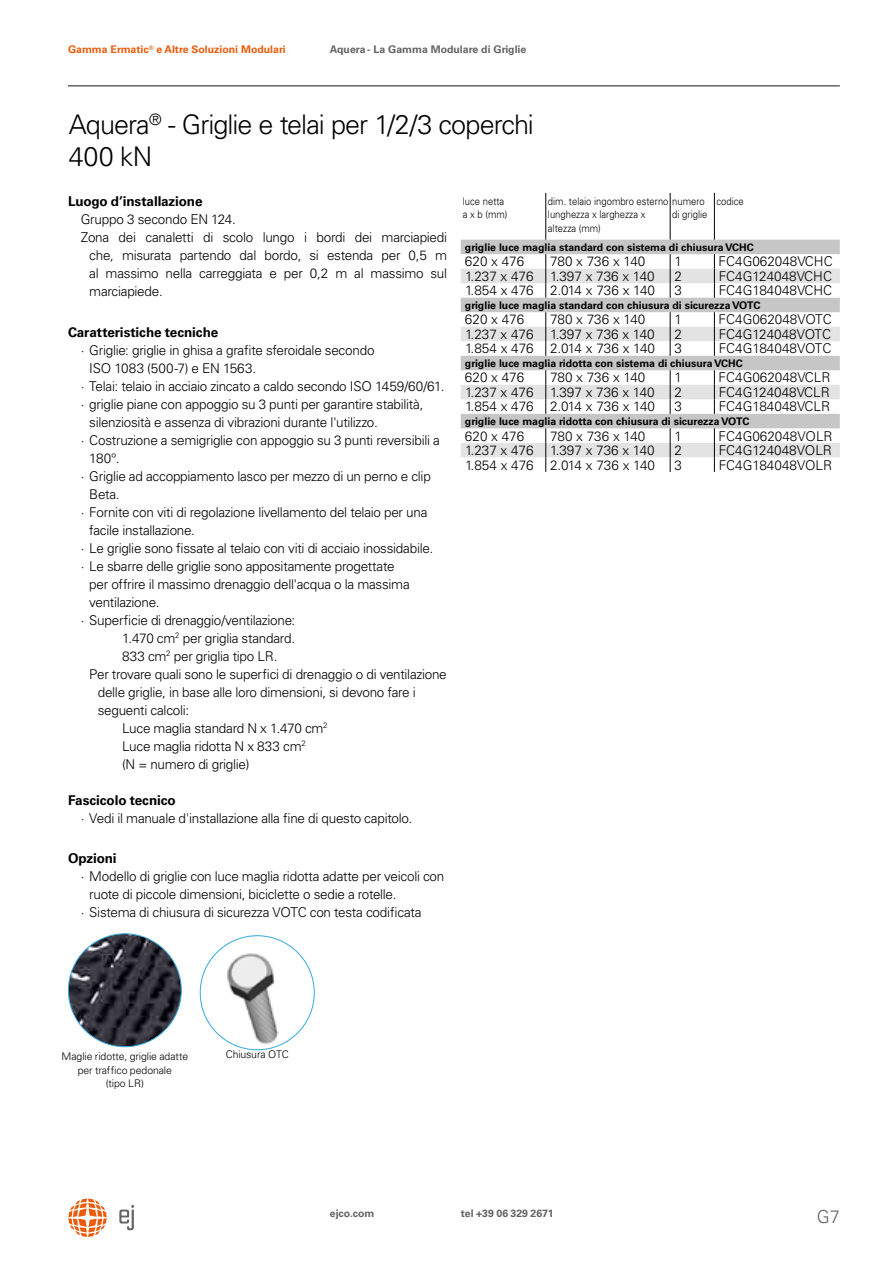
<style>
.page{position:relative;width:893px;height:1263px;background:#fff}
.page>*{position:absolute;margin:0;border:0;box-sizing:border-box;transform-origin:0 0}
.t1{font:300 27px/31.5px "Univers LT Pro 45";letter-spacing:-.035em;color:#000}
.t2{font:300 18px "Univers LT Pro 45";color:#646363}
.t3{font:300 13.5px "Univers LT Pro 45";letter-spacing:-.02em;color:#000}
.t4{font:300 13.5px "Univers LT Pro 45";color:#000}
.t5{font:700 13.5px "Univers LT Pro 65";letter-spacing:-.01em;color:#000}
.t6{font:300 13.5px "Univers LT Pro 45";letter-spacing:.005em;color:#000}
.t7{font:700 10.5px "Univers LT Pro 65";color:#000}
.t8{font:300 10.5px/13.5px "Univers LT Pro 45";color:#000;scale:.9 1}
.t9{font:300 10.5px/13.5px "Univers LT Pro 45";color:#000;text-align:center}
.t10{font:700 10.5px "Univers LT Pro 65";color:#646363}
.t11{font:700 10.5px "Univers LT Pro 65";color:#ea5b0b}
</style>
<div class="page">
<svg style="left:119px;top:1205px;width:15px;height:25px"></svg>
<svg style="left:68px;top:1198px;width:39px;height:39px"></svg>
<hr style="left:68px;top:85px;width:772px;height:2px;background:#646363">
<svg style="left:461px;top:240px;width:379px;height:29px"></svg>
<svg style="left:461px;top:269px;width:379px;height:188px"></svg>
<hr style="left:545px;top:193px;width:1px;height:47px;background:#000">
<hr style="left:670px;top:193px;width:1px;height:47px;background:#000">
<hr style="left:714px;top:193px;width:1px;height:47px;background:#000">
<svg style="left:545px;top:254px;width:1px;height:44px"></svg>
<svg style="left:670px;top:254px;width:1px;height:44px"></svg>
<svg style="left:714px;top:254px;width:1px;height:44px"></svg>
<svg style="left:545px;top:312px;width:1px;height:44px"></svg>
<svg style="left:670px;top:312px;width:1px;height:44px"></svg>
<svg style="left:714px;top:312px;width:1px;height:44px"></svg>
<svg style="left:545px;top:370px;width:1px;height:44px"></svg>
<svg style="left:670px;top:370px;width:1px;height:44px"></svg>
<svg style="left:714px;top:370px;width:1px;height:44px"></svg>
<svg style="left:545px;top:428px;width:1px;height:44px"></svg>
<svg style="left:670px;top:428px;width:1px;height:44px"></svg>
<svg style="left:714px;top:428px;width:1px;height:44px"></svg>
<img style="left:68px;top:934px;width:113px;height:113px;border-radius:56px">
<img style="left:200px;top:936px;width:114px;height:114px;border-radius:57px">
<p class="t11" style="left:68px;top:43px;width:219px">Gamma Ermatic<sup>®</sup> e Altre Soluzioni Modulari</p>
<p class="t10" style="left:330px;top:43px;width:198px">Aquera - La Gamma Modulare di Griglie</p>
<h1 class="t1" style="left:69px;top:109px;width:467px">Aquera<sup>®</sup> - Griglie e telai per 1/2/3 coperchi<br>400 kN</h1>
<p class="t5" style="left:68px;top:194px;width:136px">Luogo d’installazione</p>
<p class="t3" style="left:81px;top:211px;width:157px">Gruppo 3 secondo EN 124.</p>
<p class="t3" style="left:81px;top:229px;width:368px">Zona dei canaletti di scolo lungo i bordi dei marciapiedi</p>
<p class="t3" style="left:89px;top:247px;width:359px">che, misurata partendo dal bordo, si estenda per 0,5 m</p>
<p class="t3" style="left:89px;top:265px;width:359px">al massimo nella carreggiata e per 0,2 m al massimo sul</p>
<p class="t3" style="left:89px;top:283px;width:75px">marciapiede.</p>
<p class="t5" style="left:68px;top:324px;width:152px">Caratteristiche tecniche</p>
<p class="t3" style="left:81px;top:342px;width:295px">· Griglie: griglie in ghisa a grafite sferoidale secondo</p>
<p class="t6" style="left:89px;top:360px;width:168px">ISO 1083 (500-7) e EN 1563.</p>
<p class="t3" style="left:81px;top:378px;width:365px">· Telai: telaio in acciaio zincato a caldo secondo ISO 1459/60/61.</p>
<p class="t3" style="left:81px;top:396px;width:344px">· griglie piane con appoggio su 3 punti per garantire stabilità,</p>
<p class="t3" style="left:89px;top:414px;width:290px">silenziosità e assenza di vibrazioni durante l'utilizzo.</p>
<p class="t3" style="left:81px;top:432px;width:361px">· Costruzione a semigriglie con appoggio su 3 punti reversibili a</p>
<p class="t3" style="left:89px;top:450px;width:32px">180°.</p>
<p class="t3" style="left:81px;top:468px;width:352px">· Griglie ad accoppiamento lasco per mezzo di un perno e clip</p>
<p class="t3" style="left:89px;top:486px;width:32px">Beta.</p>
<p class="t3" style="left:81px;top:504px;width:348px">· Fornite con viti di regolazione livellamento del telaio per una</p>
<p class="t3" style="left:89px;top:522px;width:107px">facile installazione.</p>
<p class="t3" style="left:81px;top:540px;width:354px">· Le griglie sono fissate al telaio con viti di acciaio inossidabile.</p>
<p class="t3" style="left:81px;top:558px;width:315px">· Le sbarre delle griglie sono appositamente progettate</p>
<p class="t3" style="left:89px;top:576px;width:322px">per offrire il massimo drenaggio dell'acqua o la massima</p>
<p class="t3" style="left:89px;top:594px;width:72px">ventilazione.</p>
<p class="t3" style="left:81px;top:612px;width:216px">· Superficie di drenaggio/ventilazione:</p>
<p class="t3" style="left:122px;top:630px;width:175px">1.470 cm<sup>2</sup> per griglia standard.</p>
<p class="t3" style="left:122px;top:648px;width:157px">833 cm<sup>2</sup> per griglia tipo LR.</p>
<p class="t3" style="left:89px;top:666px;width:359px">Per trovare quali sono le superfici di drenaggio o di ventilazione</p>
<p class="t3" style="left:98px;top:684px;width:319px">delle griglie, in base alle loro dimensioni, si devono fare i</p>
<p class="t3" style="left:98px;top:702px;width:93px">seguenti calcoli:</p>
<p class="t3" style="left:122px;top:720px;width:207px">Luce maglia standard N x 1.470 cm<sup>2</sup></p>
<p class="t3" style="left:122px;top:738px;width:185px">Luce maglia ridotta N x 833 cm<sup>2</sup></p>
<p class="t3" style="left:122px;top:756px;width:129px">(N = numero di griglie)</p>
<p class="t5" style="left:68px;top:792px;width:109px">Fascicolo tecnico</p>
<p class="t3" style="left:81px;top:810px;width:333px">· Vedi il manuale d'installazione alla fine di questo capitolo.</p>
<p class="t5" style="left:68px;top:850px;width:50px">Opzioni</p>
<p class="t3" style="left:81px;top:868px;width:365px">· Modello di griglie con luce maglia ridotta adatte per veicoli con</p>
<p class="t3" style="left:89px;top:886px;width:309px">ruote di piccole dimensioni, biciclette o sedie a rotelle.</p>
<p class="t3" style="left:81px;top:904px;width:342px">· Sistema di chiusura di sicurezza VOTC con testa codificata</p>
<p class="t8" style="left:463px;top:194px;width:51px">luce netta a x b (mm)</p>
<p class="t8" style="left:548px;top:194px;width:176px">dim. telaio ingombro esterno numero lunghezza x larghezza x<br>altezza (mm)</p>
<p class="t8" style="left:716px;top:194px;width:32px">codice</p>
<p class="t7" style="left:465px;top:241px;width:290px">griglie luce maglia standard con sistema di chiusura VCHC</p>
<p class="t3" style="left:465px;top:253px;width:61px">620 x 476</p>
<p class="t4" style="left:550px;top:253px;width:97px">780 x 736 x 140</p>
<p class="t3" style="left:674px;top:253px;width:9px">1</p>
<p class="t4" style="left:719px;top:253px;width:116px">FC4G062048VCHC</p>
<p class="t4" style="left:465px;top:268px;width:191px">1.237 x 476 1.397 x 736 x 140</p>
<p class="t3" style="left:674px;top:268px;width:9px">2</p>
<p class="t4" style="left:719px;top:268px;width:115px">FC4G124048VCHC</p>
<p class="t4" style="left:465px;top:282px;width:191px">1.854 x 476 2.014 x 736 x 140</p>
<p class="t3" style="left:674px;top:282px;width:9px">3</p>
<p class="t4" style="left:719px;top:282px;width:115px">FC4G184048VCHC</p>
<p class="t7" style="left:465px;top:299px;width:297px">griglie luce maglia standard con chiusura di sicurezza VOTC</p>
<p class="t3" style="left:465px;top:311px;width:61px">620 x 476</p>
<p class="t4" style="left:550px;top:311px;width:97px">780 x 736 x 140</p>
<p class="t3" style="left:674px;top:311px;width:9px">1</p>
<p class="t4" style="left:719px;top:311px;width:115px">FC4G062048VOTC</p>
<p class="t4" style="left:465px;top:326px;width:191px">1.237 x 476 1.397 x 736 x 140</p>
<p class="t3" style="left:674px;top:326px;width:9px">2</p>
<p class="t4" style="left:719px;top:326px;width:114px">FC4G124048VOTC</p>
<p class="t4" style="left:465px;top:340px;width:191px">1.854 x 476 2.014 x 736 x 140</p>
<p class="t3" style="left:674px;top:340px;width:9px">3</p>
<p class="t4" style="left:719px;top:340px;width:114px">FC4G184048VOTC</p>
<p class="t7" style="left:465px;top:357px;width:279px">griglie luce maglia ridotta con sistema di chiusura VCHC</p>
<p class="t3" style="left:465px;top:369px;width:61px">620 x 476</p>
<p class="t4" style="left:550px;top:369px;width:97px">780 x 736 x 140</p>
<p class="t3" style="left:674px;top:369px;width:9px">1</p>
<p class="t4" style="left:719px;top:369px;width:113px">FC4G062048VCLR</p>
<p class="t4" style="left:465px;top:384px;width:191px">1.237 x 476 1.397 x 736 x 140</p>
<p class="t3" style="left:674px;top:384px;width:9px">2</p>
<p class="t4" style="left:719px;top:384px;width:113px">FC4G124048VCLR</p>
<p class="t4" style="left:465px;top:398px;width:191px">1.854 x 476 2.014 x 736 x 140</p>
<p class="t3" style="left:674px;top:398px;width:9px">3</p>
<p class="t4" style="left:719px;top:398px;width:113px">FC4G184048VCLR</p>
<p class="t7" style="left:465px;top:415px;width:286px">griglie luce maglia ridotta con chiusura di sicurezza VOTC</p>
<p class="t3" style="left:465px;top:427px;width:61px">620 x 476</p>
<p class="t4" style="left:550px;top:427px;width:97px">780 x 736 x 140</p>
<p class="t3" style="left:674px;top:427px;width:9px">1</p>
<p class="t4" style="left:719px;top:427px;width:115px">FC4G062048VOLR</p>
<p class="t4" style="left:465px;top:442px;width:191px">1.237 x 476 1.397 x 736 x 140</p>
<p class="t3" style="left:674px;top:442px;width:9px">2</p>
<p class="t4" style="left:719px;top:442px;width:115px">FC4G124048VOLR</p>
<p class="t4" style="left:465px;top:456px;width:191px">1.854 x 476 2.014 x 736 x 140</p>
<p class="t3" style="left:674px;top:456px;width:9px">3</p>
<p class="t4" style="left:719px;top:456px;width:115px">FC4G184048VOLR</p>
<p class="t8" style="left:672px;top:208px;width:41px">di griglie</p>
<p class="t9" style="left:62px;top:1049px;width:128px">Maglie ridotte, griglie adatte per traffico pedonale<br>(tipo LR)</p>
<p class="t9" style="left:226px;top:1047px;width:64px">Chiusura OTC</p>
<p class="t10" style="left:330px;top:1207px;width:46px">ejco.com</p>
<p class="t10" style="left:461px;top:1207px;width:94px">tel +39 06 329 2671</p>
<h2 class="t2" style="left:817px;top:1205px;width:25px">G7</h2>
</div>
